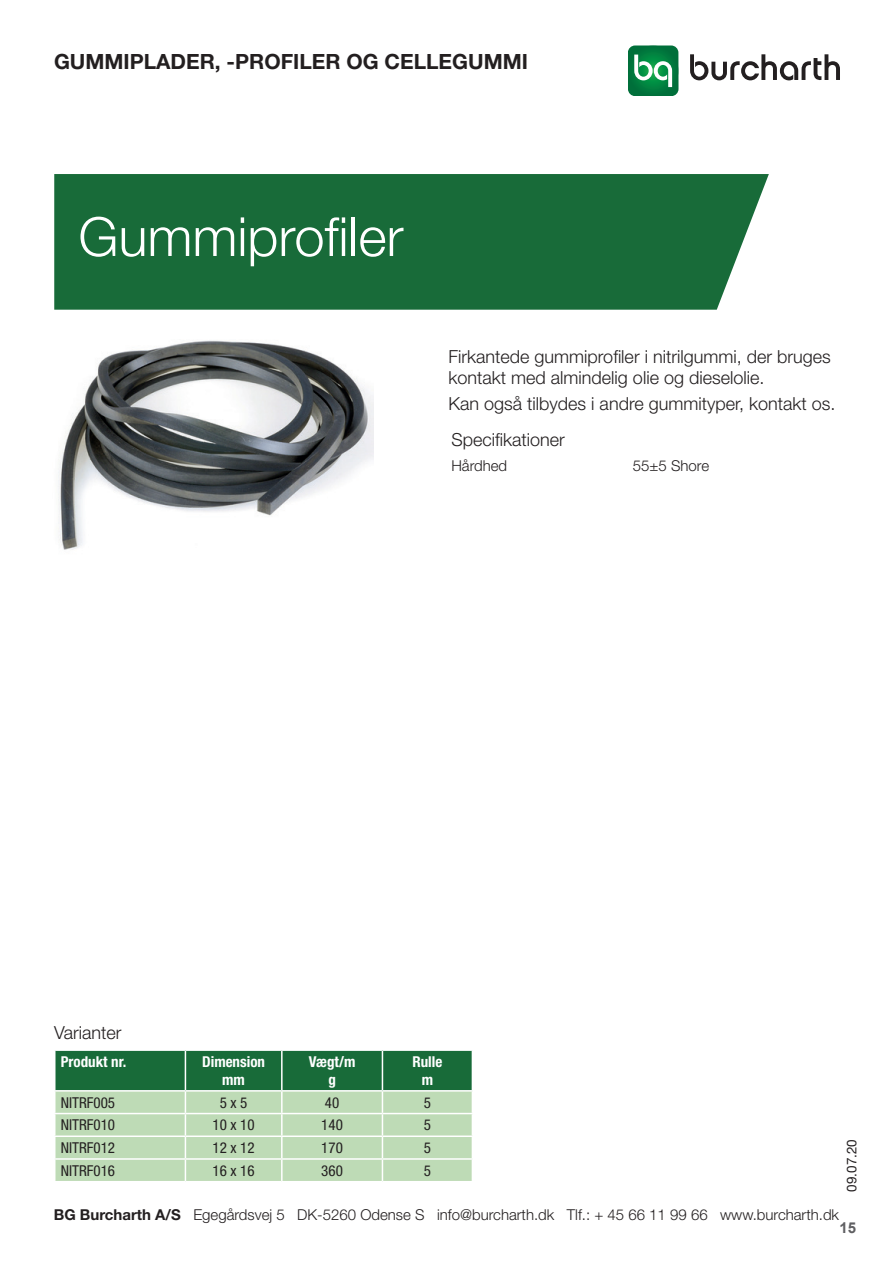
<style>
.page{position:relative;width:893px;height:1263px;background:#fff}
.page>*{position:absolute;margin:0;border:0;box-sizing:border-box;transform-origin:0 0}
.t1{font:300 54px "Helvetica Neue LT Std";color:#fff}
.t2{font:700 21px "Helvetica Neue LT Std";color:#231f20}
.t3{font:300 18px/21.6px "Helvetica Neue LT Std";color:#231f20}
.t4{font:300 15px "Helvetica Neue LT Std";color:#231f20}
.t5{font:condensed 15px "Helvetica Neue LT Std";color:#231f20}
.t6{font:700 condensed 15px/18px "Helvetica Neue LT Std";color:#fff;text-align:center}
.t7{font:700 15px "Arial";color:#5f5f62}
.t8{font:13.5px "Helvetica Neue LT Std";color:#231f20}
.s1{font-weight:700}
</style>
<div class="page">
<svg style="left:628px;top:45px;width:50px;height:51px;background:#329563"></svg>
<svg style="left:690px;top:54px;width:150px;height:26px"></svg>
<div style="left:54px;top:174px;width:715px;height:136px;background:#186b39"></div>
<svg style="left:55px;top:1050px;width:417px;height:131px;background:#91bc95"></svg>
<img style="left:58px;top:340px;width:316px;height:210px">
<p class="t2" style="left:54px;top:49px;width:475px">GUMMIPLADER, -PROFILER OG CELLEGUMMI</p>
<h1 class="t1" style="left:78px;top:204px;width:327px">Gummiprofiler</h1>
<p class="t3" style="left:449px;top:345px;width:384px">Firkantede gummiprofiler i nitrilgummi, der bruges kontakt med almindelig olie og dieselolie.</p>
<p class="t3" style="left:449px;top:385px;width:388px;line-height:36px">Kan også tilbydes i andre gummityper, kontakt os.<br>Specifikationer</p>
<p class="t4" style="left:451px;top:457px;width:57px">Hårdhed</p>
<p class="t4" style="left:633px;top:457px;width:78px">55±5 Shore</p>
<p class="t3" style="left:54px;top:1021px;width:69px">Varianter</p>
<p class="t6" style="left:61px;top:1052px;width:67px">Produkt nr.</p>
<p class="t6" style="left:202px;top:1052px;width:64px">Dimension mm</p>
<p class="t6" style="left:309px;top:1052px;width:48px">Vægt/m g</p>
<p class="t6" style="left:412px;top:1052px;width:31px">Rulle m</p>
<p class="t5" style="left:61px;top:1093px;width:56px">NITRF005</p>
<p class="t5" style="left:220px;top:1093px;width:29px">5 x 5</p>
<p class="t5" style="left:325px;top:1093px;width:16px">40</p>
<p class="t5" style="left:424px;top:1093px;width:9px">5</p>
<p class="t5" style="left:61px;top:1116px;width:56px">NITRF010</p>
<p class="t5" style="left:213px;top:1116px;width:44px">10 x 10</p>
<p class="t5" style="left:321px;top:1116px;width:23px">140</p>
<p class="t5" style="left:424px;top:1116px;width:9px">5</p>
<p class="t5" style="left:61px;top:1139px;width:56px">NITRF012</p>
<p class="t5" style="left:213px;top:1139px;width:44px">12 x 12</p>
<p class="t5" style="left:321px;top:1139px;width:23px">170</p>
<p class="t5" style="left:424px;top:1139px;width:9px">5</p>
<p class="t5" style="left:61px;top:1162px;width:56px">NITRF016</p>
<p class="t5" style="left:213px;top:1162px;width:44px">16 x 16</p>
<p class="t5" style="left:321px;top:1162px;width:23px">360</p>
<p class="t5" style="left:424px;top:1162px;width:9px">5</p>
<p class="t8" style="left:844px;top:1192px;width:54px;rotate:-90deg">09.07.20</p>
<p class="t4" style="left:54px;top:1205px;width:787px"><span class="s1">BG Burcharth A/S</span> Egegårdsvej 5 DK-5260 Odense S info@burcharth.dk Tlf.: + 45 66 11 99 66 www.burcharth.dk</p>
<p class="t7" style="left:839px;top:1217px;width:18px">15</p>
</div>
